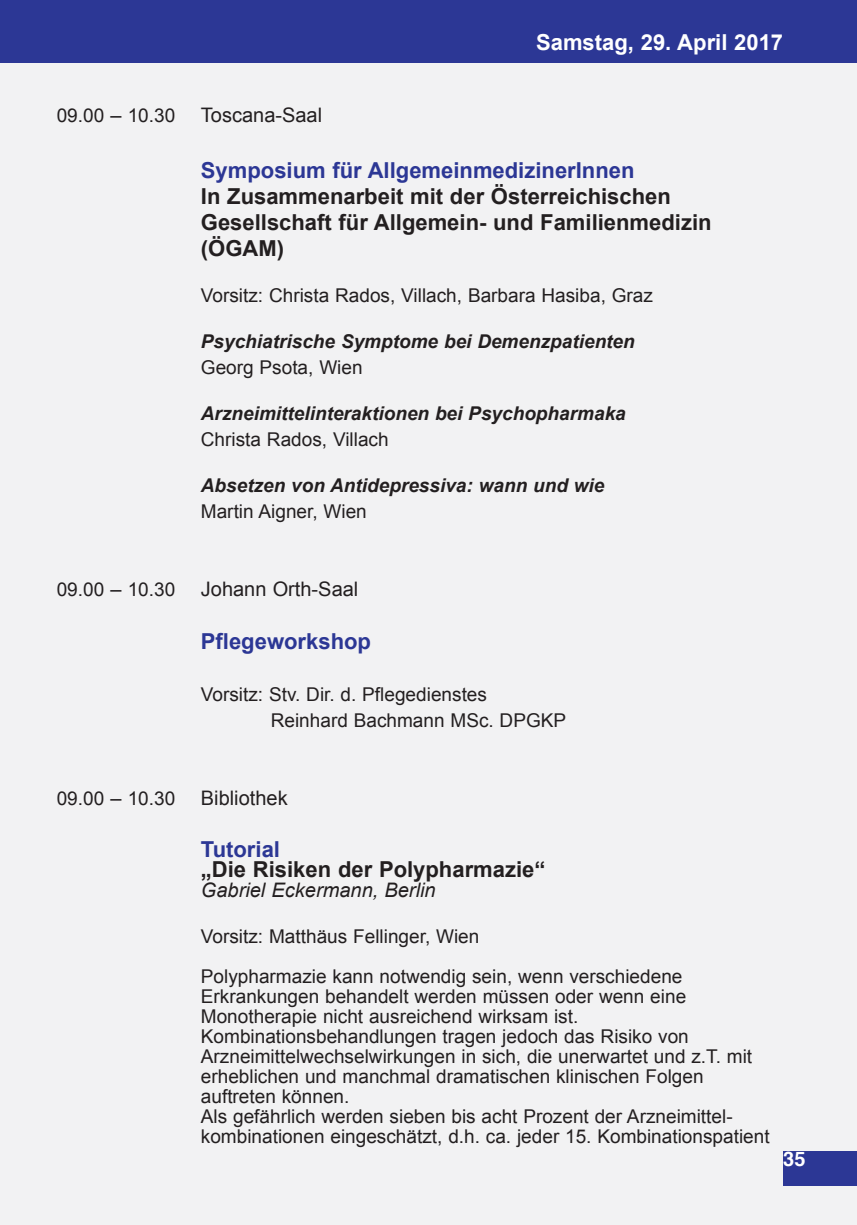
<style>
.page{position:relative;width:857px;height:1225px;background:#fff}
.page>*{position:absolute;margin:0;border:0;box-sizing:border-box;transform-origin:0 0}
.t1{font:700 22px/26px "Arial";color:#231f20}
.t2{font:700 22px "Arial";color:#2c3795}
.t3{font:700 22px "Arial";color:#fff}
.t4{font:20px "Arial";color:#231f20}
.t5{font:italic 20px "Arial";color:#231f20}
.t6{font:700 20px "Helvetica";color:#fff}
.t7{font:19px/20px "Arial";color:#231f20}
.t8{font:italic 700 19px "Arial";color:#231f20}
.s1{font-size:20px}
</style>
<div class="page">
<div style="left:0;top:0;width:856px;height:1225px;background:#f2f2f3"></div>
<div style="left:782px;top:1151px;width:74px;height:34px;background:#2c3795"></div>
<div style="left:0;top:0;width:856px;height:62px;background:#2c3795"></div>
<p class="t3" style="left:536px;top:28px;width:248px">Samstag, 29. April 2017</p>
<p class="t7" style="left:57px;top:106px;width:120px">09.00 <span class="s1">–</span> 10.30</p>
<p class="t4" style="left:201px;top:102px;width:123px">Toscana-Saal</p>
<p class="t2" style="left:201px;top:156px;width:435px">Symposium für AllgemeinmedizinerInnen</p>
<p class="t1" style="left:201px;top:184px;width:512px">In Zusammenarbeit mit der Österreichischen<br>Gesellschaft für Allgemein- und Familienmedizin (ÖGAM)</p>
<p class="t7" style="left:201px;top:286px;width:453px">Vorsitz: Christa Rados, Villach, Barbara Hasiba, Graz</p>
<p class="t8" style="left:201px;top:329px;width:435px">Psychiatrische Symptome bei Demenzpatienten</p>
<p class="t7" style="left:201px;top:358px;width:163px">Georg Psota, Wien</p>
<p class="t8" style="left:201px;top:401px;width:426px">Arzneimittelinteraktionen bei Psychopharmaka</p>
<p class="t7" style="left:201px;top:430px;width:189px">Christa Rados, Villach</p>
<p class="t8" style="left:201px;top:473px;width:405px">Absetzen von Antidepressiva: wann und wie</p>
<p class="t7" style="left:201px;top:502px;width:167px">Martin Aigner, Wien</p>
<p class="t7" style="left:57px;top:580px;width:120px">09.00 <span class="s1">–</span> 10.30</p>
<p class="t4" style="left:201px;top:576px;width:159px">Johann Orth-Saal</p>
<p class="t2" style="left:201px;top:626px;width:171px">Pflegeworkshop</p>
<p class="t7" style="left:270px;top:681px;width:297px;line-height:26px;text-indent:-70px">Vorsitz: Stv. Dir. d. Pflegedienstes<br>Reinhard Bachmann MSc. DPGKP</p>
<p class="t7" style="left:57px;top:788px;width:120px">09.00 <span class="s1">–</span> 10.30</p>
<p class="t4" style="left:201px;top:784px;width:88px">Bibliothek</p>
<p class="t2" style="left:201px;top:834px;width:81px">Tutorial</p>
<p class="t1" style="left:201px;top:857px;width:346px">„Die Risiken der Polypharmazie“</p>
<p class="t5" style="left:201px;top:877px;width:236px">Gabriel Eckermann, Berlin</p>
<p class="t7" style="left:201px;top:916px;width:483px;line-height:40px">Vorsitz: Matthäus Fellinger, Wien<br>Polypharmazie kann notwendig sein, wenn verschiedene</p>
<p class="t7" style="left:201px;top:986px;width:570px">Erkrankungen behandelt werden müssen oder wenn eine Monotherapie nicht ausreichend wirksam ist.<br>Kombinationsbehandlungen tragen jedoch das Risiko von Arzneimittelwechselwirkungen in sich, die unerwartet und z.T. mit erheblichen und manchmal dramatischen klinischen Folgen auftreten können.<br>Als gefährlich werden sieben bis acht Prozent der Arzneimittel&shy;kombinationen eingeschätzt, d.h. ca. jeder 15. Kombinationspatient</p>
<p class="t6" style="left:782px;top:1143px;width:24px">35</p>
</div>
